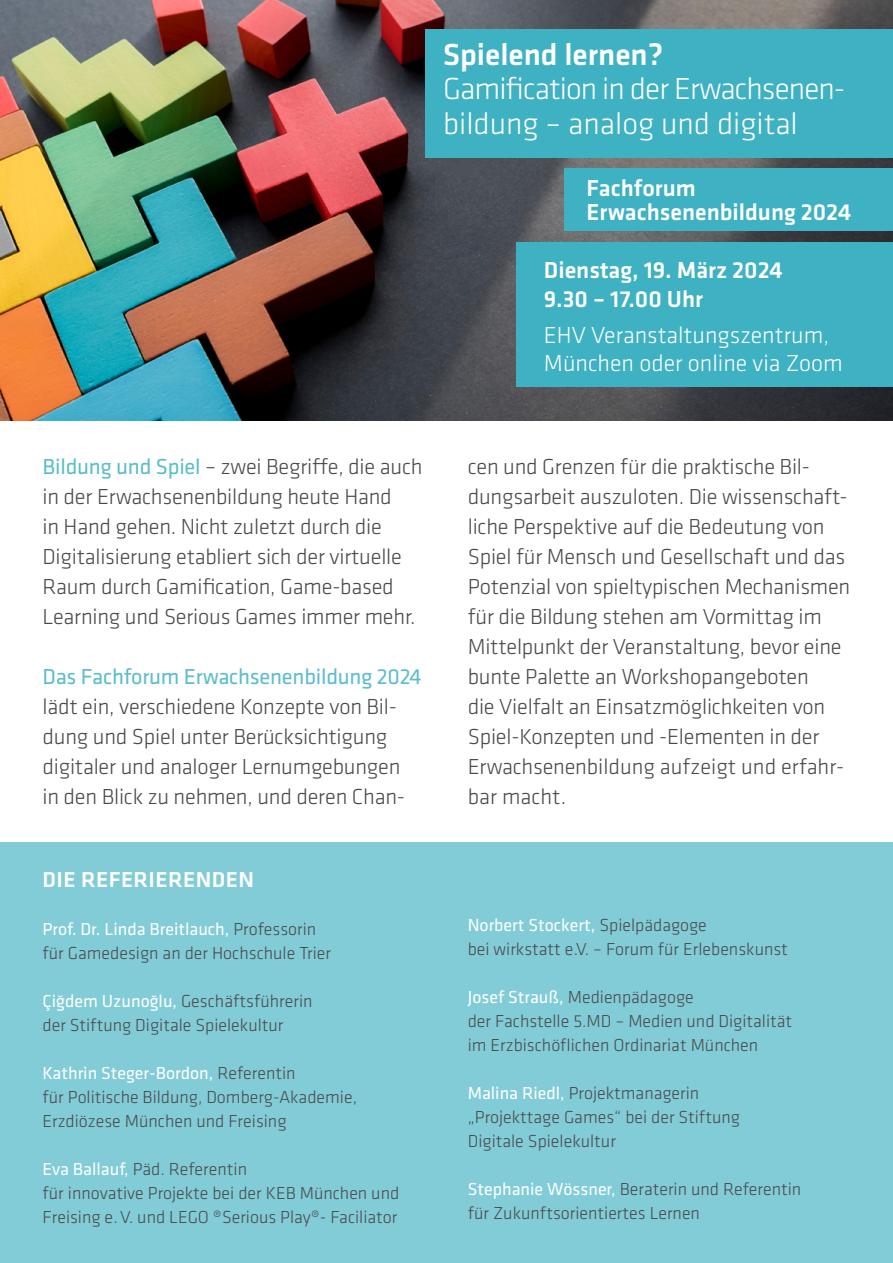
<style>
.page{position:relative;width:893px;height:1263px;background:#fff}
.page>*{position:absolute;margin:0;border:0;box-sizing:border-box;transform-origin:0 0}
.t1{font:300 31.5px "Klavika Basic";letter-spacing:-.03em;color:#fff}
.t2{font:300 31.5px "Klavika Basic";color:#fff}
.t3{font:500 31.5px "Klavika Basic";color:#fff}
.t4{font:500 24px "Klavika Basic";color:#fff}
.t5{font:300 24px/28.8px "Klavika Basic";color:#fff}
.t6{font:300 22.5px/30px "Klavika Basic";letter-spacing:-.01em;color:#4a4a49}
.t7{font:22.5px "Klavika Basic";letter-spacing:-.01em;color:#5bbdcc}
.t8{font:500 22.5px "Klavika Basic";letter-spacing:.02em;color:#fff}
.t9{font:300 18px/24px "Klavika Basic";color:#4a4a49}
.t10{font:18px "Klavika Basic";color:#fff}
.s1{font-weight:400;color:#5bbdcc}
.s2{font-weight:300;color:#4a4a49}
.s3{font-weight:400;color:#fff}
</style>
<div class="page">
<div style="left:0;top:842px;width:893px;height:421px;background:#82ccd8"></div>
<img style="left:0;top:0;width:893px;height:421px">
<div style="left:425px;top:30px;width:468px;height:128px;background:#3eb1c3"></div>
<div style="left:517px;top:242px;width:376px;height:145px;background:#3eb1c3"></div>
<div style="left:564px;top:168px;width:329px;height:63px;background:#3eb1c3"></div>
<p class="t3" style="left:443px;top:33px;width:222px">Spielend lernen?</p>
<p class="t1" style="left:443px;top:70px;width:404px">Gamification in der Erwachsenen-</p>
<p class="t2" style="left:443px;top:104px;width:356px">bildung – analog und digital</p>
<p class="t4" style="left:587px;top:172px;width:111px">Fachforum</p>
<p class="t4" style="left:587px;top:196px;width:266px">Erwachsenenbildung 2024</p>
<p class="t4" style="left:544px;top:254px;width:240px">Dienstag, 19. März 2024</p>
<p class="t4" style="left:544px;top:282px;width:161px">9.30 – 17.00 Uhr</p>
<p class="t5" style="left:544px;top:320px;width:300px">EHV Veranstaltungszentrum,<br>München oder online via Zoom</p>
<p class="t6" style="left:43px;top:451px;width:381px"><span class="s1">Bildung und Spiel</span> – zwei Begriffe, die auch in der Erwachsenenbildung heute Hand</p>
<p class="t6" style="left:43px;top:511px;width:375px">in Hand gehen. Nicht zuletzt durch die Digitalisierung etabliert sich der virtuelle Raum durch Gamification, Game-based Learning und Serious Games immer mehr.</p>
<p class="t7" style="left:43px;top:661px;width:381px">Das Fachforum Erwachsenenbildung 2024</p>
<p class="t6" style="left:43px;top:691px;width:356px">lädt ein, verschiedene Konzepte von Bil&shy;dung und Spiel unter Berücksichtigung</p>
<p class="t6" style="left:43px;top:751px;width:359px">digitaler und analoger Lernumgebungen</p>
<p class="t6" style="left:43px;top:781px;width:364px">in den Blick zu nehmen, und deren Chan-</p>
<p class="t8" style="left:43px;top:864px;width:213px">DIE REFERIERENDEN</p>
<p class="t10" style="left:43px;top:917px;width:275px">Prof. Dr. Linda Breitlauch, <span class="s2">Professorin</span></p>
<p class="t9" style="left:43px;top:940px;width:290px">für Gamedesign an der Hochschule Trier</p>
<p class="t9" style="left:43px;top:988px;width:272px"><span class="s3">Çiğdem Uzunoğlu,</span> Geschäftsführerin</p>
<p class="t9" style="left:43px;top:1012px;width:242px">der Stiftung Digitale Spielekultur</p>
<p class="t10" style="left:43px;top:1061px;width:255px">Kathrin Steger-Bordon, <span class="s2">Referentin</span></p>
<p class="t9" style="left:43px;top:1084px;width:316px">für Politische Bildung, Domberg-Akademie,</p>
<p class="t9" style="left:43px;top:1108px;width:246px">Erzdiözese München und Freising</p>
<p class="t9" style="left:43px;top:1156px;width:206px"><span class="s3">Eva Ballauf,</span> Päd. Referentin</p>
<p class="t9" style="left:43px;top:1180px;width:358px">für innovative Projekte bei der KEB München und<br>Freising e. V. und LEGO ®Serious Play®- Faciliator</p>
<p class="t6" style="left:468px;top:451px;width:384px">cen und Grenzen für die praktische Bil&shy;dungsarbeit auszuloten. Die wissenschaft&shy;liche Perspektive auf die Bedeutung von Spiel für Mensch und Gesellschaft und das Potenzial von spieltypischen Mechanismen für die Bildung stehen am Vormittag im Mittelpunkt der Veranstaltung, bevor eine bunte Palette an Workshopangeboten</p>
<p class="t6" style="left:468px;top:691px;width:359px">die Vielfalt an Einsatzmöglichkeiten von</p>
<p class="t6" style="left:468px;top:721px;width:378px">Spiel-Konzepten und -Elementen in der<br>Erwachsenenbildung aufzeigt und erfahr&shy;bar macht.</p>
<p class="t10" style="left:468px;top:913px;width:241px">Norbert Stockert, <span class="s2">Spielpädagoge</span></p>
<p class="t9" style="left:468px;top:937px;width:322px">bei wirkstatt e.V. – Forum für Erlebenskunst</p>
<p class="t9" style="left:468px;top:985px;width:228px"><span class="s3">Josef Strauß,</span> Medienpädagoge</p>
<p class="t9" style="left:468px;top:1009px;width:326px">der Fachstelle 5.MD – Medien und Digitalität</p>
<p class="t9" style="left:468px;top:1033px;width:292px">im Erzbischöflichen Ordinariat München</p>
<p class="t9" style="left:468px;top:1081px;width:233px"><span class="s3">Malina Riedl,</span> Projektmanagerin</p>
<p class="t9" style="left:468px;top:1105px;width:274px">„Projekttage Games“ bei der Stiftung</p>
<p class="t9" style="left:468px;top:1129px;width:150px">Digitale Spielekultur</p>
<p class="t9" style="left:468px;top:1177px;width:335px"><span class="s3">Stephanie Wössner,</span> Beraterin und Referentin</p>
<p class="t9" style="left:468px;top:1201px;width:234px">für Zukunftsorientiertes Lernen</p>
</div>
